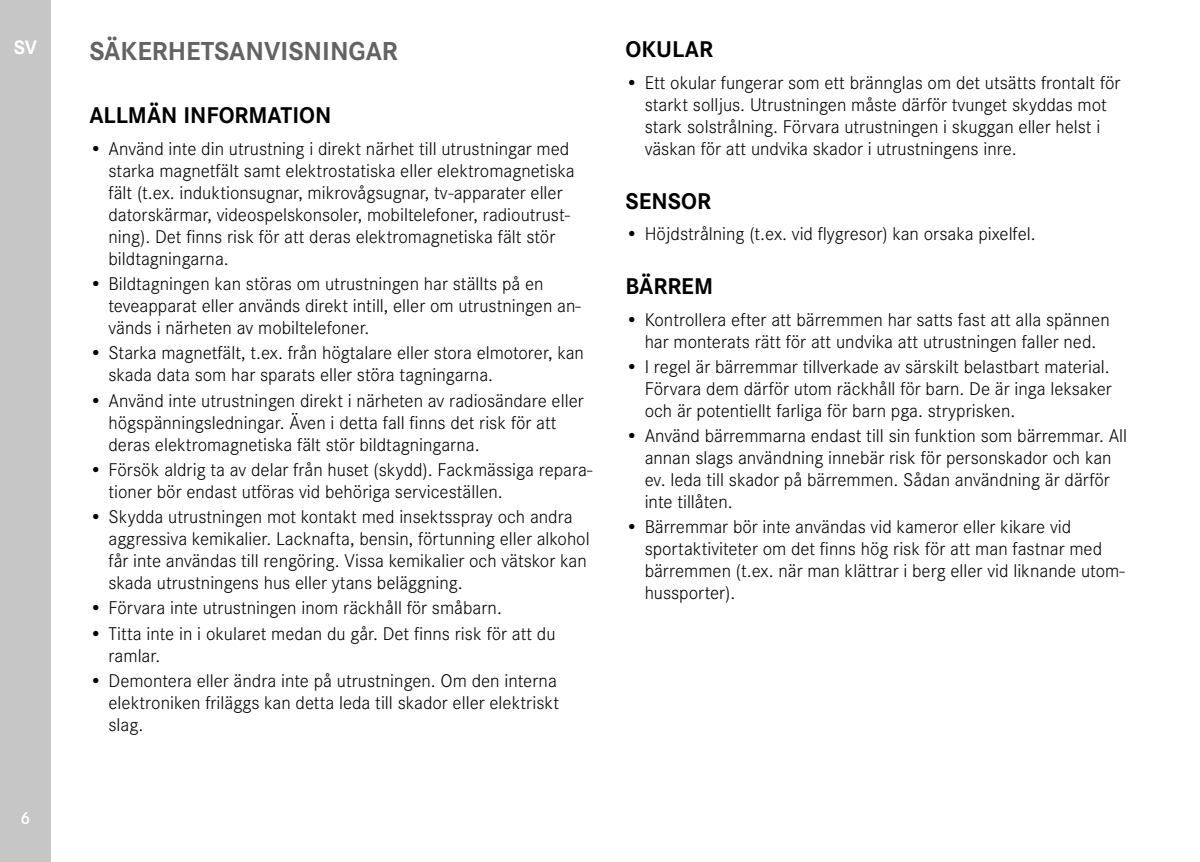
<style>
.page{position:relative;width:1200px;height:862px;background:#fff}
.page>*{position:absolute;margin:0;border:0;box-sizing:border-box;transform-origin:0 0}
.t1{font:700 27px "Corporate S";color:#646363}
.t2{font:700 23.62px "Corporate S";color:#000}
.t3{font:700 20.25px "Corporate S";color:#fff}
.t4{font:300 19.12px/22.1px "Corporate S";color:#000}
.t5{font:600 18px "Corporate S";color:#fff}
</style>
<div class="page">
<div style="left:0;top:0;width:51px;height:861px;background:#c6c6c6"></div>
<p class="t3" style="left:14px;top:32px;width:25px">SV</p>
<p class="t5" style="left:21px;top:803px;width:11px">6</p>
<h1 class="t1" style="left:89px;top:29px;width:310px">SÄKERHETSANVISNINGAR</h1>
<p class="t2" style="left:89px;top:97px;width:243px">ALLMÄN INFORMATION</p>
<p class="t4" style="left:108px;top:136px;width:467px;text-indent:-19px">• Använd inte din utrustning i direkt närhet till utrustningar med starka magnetfält samt elektrostatiska eller elektromagnetiska fält (t.ex. induktionsugnar, mikrovågsugnar, tv-apparater eller datorskärmar, videospelskonsoler, mobiltelefoner, radioutrust&shy;ning). Det finns risk för att deras elektromagnetiska fält stör bildtagningarna.</p>
<p class="t4" style="left:108px;top:271px;width:473px;text-indent:-19px">• Bildtagningen kan störas om utrustningen har ställts på en teveapparat eller används direkt intill, eller om utrustningen an&shy;vänds i närheten av mobiltelefoner.</p>
<p class="t4" style="left:108px;top:340px;width:477px;text-indent:-19px">• Starka magnetfält, t.ex. från högtalare eller stora elmotorer, kan skada data som har sparats eller störa tagningarna.</p>
<p class="t4" style="left:108px;top:388px;width:476px;text-indent:-19px">• Använd inte utrustningen direkt i närheten av radiosändare eller högspänningsledningar. Även i detta fall finns det risk för att deras elektromagnetiska fält stör bildtagningarna.</p>
<p class="t4" style="left:108px;top:457px;width:485px;text-indent:-19px">• Försök aldrig ta av delar från huset (skydd). Fackmässiga repara&shy;tioner bör endast utföras vid behöriga serviceställen.</p>
<p class="t4" style="left:108px;top:504px;width:482px;text-indent:-19px">• Skydda utrustningen mot kontakt med insektsspray och andra aggressiva kemikalier. Lacknafta, bensin, förtunning eller alkohol får inte användas till rengöring. Vissa kemikalier och vätskor kan skada utrustningens hus eller ytans beläggning.</p>
<p class="t4" style="left:89px;top:595px;width:414px">• Förvara inte utrustningen inom räckhåll för småbarn.</p>
<p class="t4" style="left:108px;top:620px;width:448px;text-indent:-19px">• Titta inte in i okularet medan du går. Det finns risk för att du ramlar.</p>
<p class="t4" style="left:108px;top:667px;width:452px;text-align:justify;text-indent:-19px">• Demontera eller ändra inte på utrustningen. Om den interna elektroniken friläggs kan detta leda till skador eller elektriskt slag.</p>
<p class="t2" style="left:625px;top:30px;width:89px">OKULAR</p>
<p class="t4" style="left:644px;top:70px;width:477px;text-indent:-19px">• Ett okular fungerar som ett brännglas om det utsätts frontalt för starkt solljus. Utrustningen måste därför tvunget skyddas mot stark solstrålning. Förvara utrustningen i skuggan eller helst i väskan för att undvika skador i utrustningens inre.</p>
<p class="t2" style="left:625px;top:182px;width:87px">SENSOR</p>
<p class="t4" style="left:625px;top:221px;width:411px">• Höjdstrålning (t.ex. vid flygresor) kan orsaka pixelfel.</p>
<p class="t2" style="left:625px;top:267px;width:89px">BÄRREM</p>
<p class="t4" style="left:625px;top:307px;width:485px;text-align:center">• Kontrollera efter att bärremmen har satts fast att alla spännen har monterats rätt för att undvika att utrustningen faller ned.</p>
<p class="t4" style="left:644px;top:354px;width:468px;text-align:justify;text-indent:-19px">• I regel är bärremmar tillverkade av särskilt belastbart material.<br>Förvara dem därför utom räckhåll för barn. De är inga leksaker och är potentiellt farliga för barn pga. stryprisken.</p>
<p class="t4" style="left:644px;top:423px;width:484px;text-indent:-19px">• Använd bärremmarna endast till sin funktion som bärremmar. All annan slags användning innebär risk för personskador och kan ev. leda till skador på bärremmen. Sådan användning är därför inte tillåten.</p>
<p class="t4" style="left:644px;top:514px;width:481px;text-indent:-19px">• Bärremmar bör inte användas vid kameror eller kikare vid sportaktiviteter om det finns hög risk för att man fastnar med bärremmen (t.ex. när man klättrar i berg eller vid liknande utom&shy;hussporter).</p>
</div>
